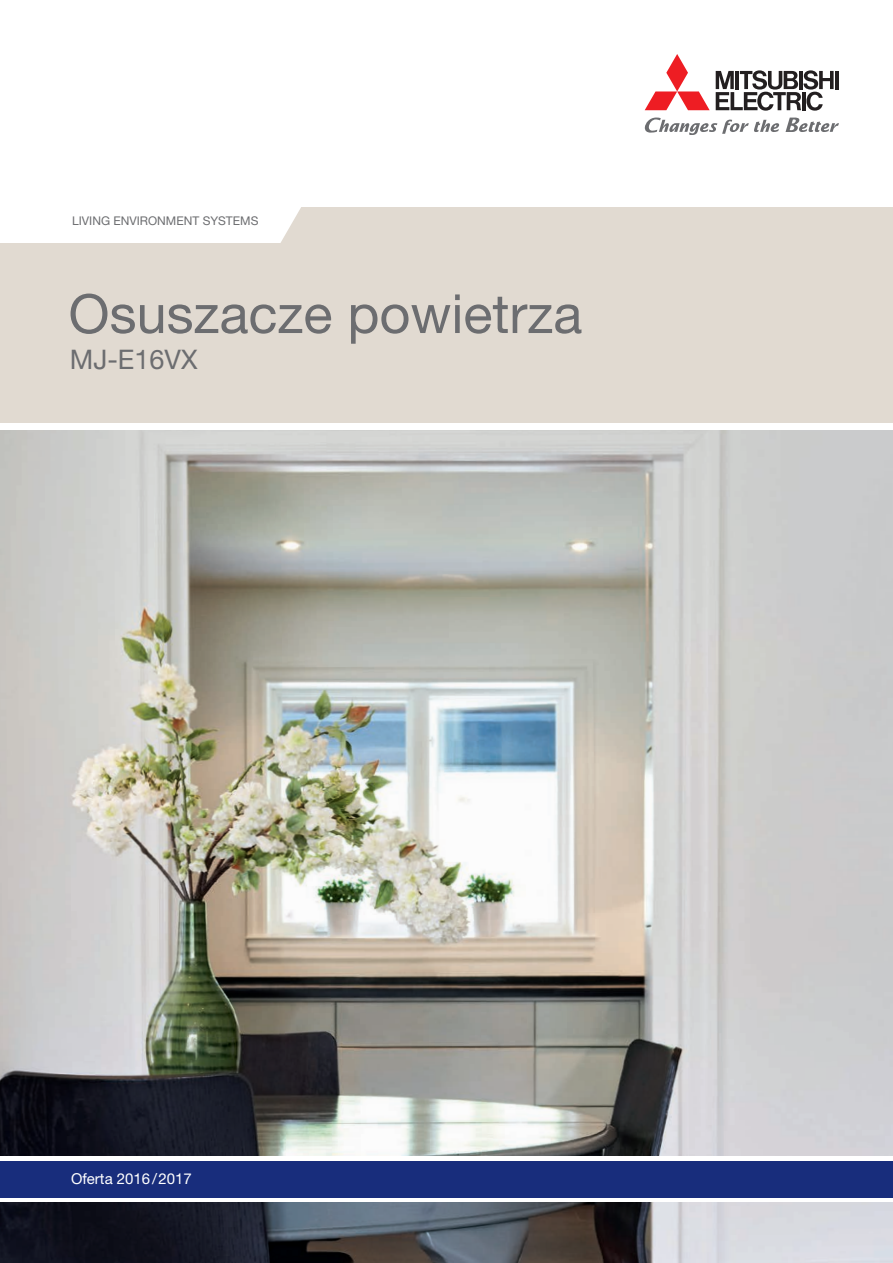
<style>
.page{position:relative;width:893px;height:1263px;background:#fff}
.page>*{position:absolute;margin:0;border:0;box-sizing:border-box;transform-origin:0 0}
.t1{font:54px "Helvetica Neue LT Pro";color:#6c6d70}
.t2{font:27px "Helvetica Neue LT Pro";color:#6c6d70}
.t3{font:15px "Helvetica Neue LT Pro";color:#fff}
.t4{font:12px "Helvetica Neue LT Pro";color:#6c6d70}
</style>
<div class="page">
<div style="left:0;top:207px;width:893px;height:216px;background:#e1dad1"></div>
<img style="left:0;top:430px;width:893px;height:833px">
<div style="left:0;top:1156px;width:893px;height:5px;background:#fff"></div>
<svg style="left:0;top:1197px;width:893px;height:4px"></svg>
<div style="left:0;top:1161px;width:893px;height:36px;background:#182d7c"></div>
<svg style="left:785px;top:118px;width:54px;height:14px"></svg>
<svg style="left:645px;top:118px;width:134px;height:17px"></svg>
<svg style="left:645px;top:54px;width:65px;height:56px"></svg>
<hr style="left:835px;top:71px;width:4px;height:18px;background:#231f20">
<svg style="left:716px;top:70px;width:118px;height:41px"></svg>
<div style="left:0;top:207px;width:301px;height:36px;background:#fff"></div>
<p class="t4" style="left:72px;top:213px;width:188px">LIVING ENVIRONMENT SYSTEMS</p>
<h1 class="t1" style="left:68px;top:280px;width:515px">Osuszacze powietrza</h1>
<h2 class="t2" style="left:70px;top:343px;width:129px">MJ-E16VX</h2>
<p class="t3" style="left:71px;top:1170px;width:122px">Oferta 2016/2017</p>
</div>
